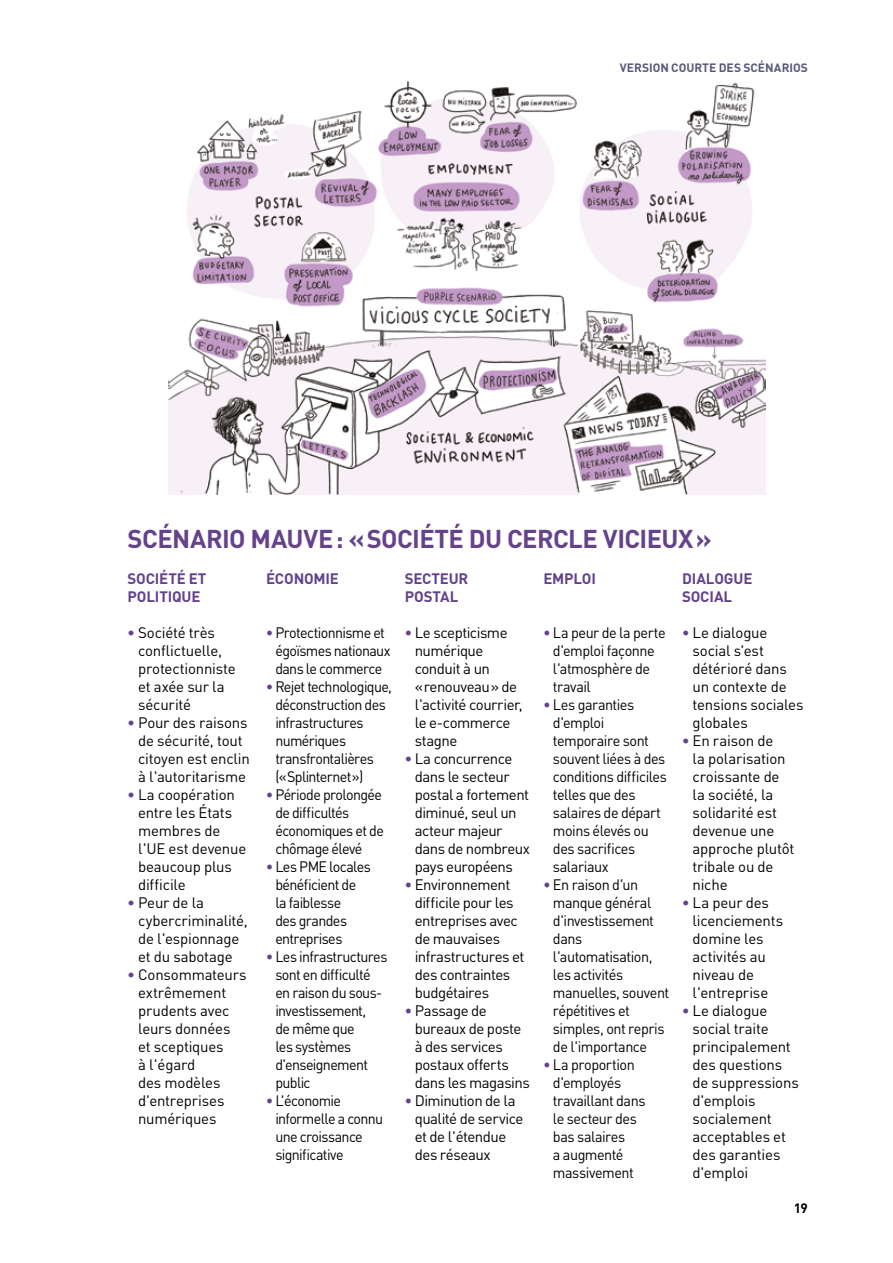
<style>
.page{position:relative;width:893px;height:1263px;background:#fff}
.page>*{position:absolute;margin:0;border:0;box-sizing:border-box;transform-origin:0 0}
.t1{font:700 25.5px "DIN";letter-spacing:-.025em;color:#64428c}
.t2{font:15px/18px "DIN";letter-spacing:-.03em;color:#000}
.t3{font:15px/18px "DIN";letter-spacing:-.03em;color:#000;scale:.95 1}
.t4{font:15px/18px "DIN";letter-spacing:-.03em;color:#000;scale:.96 1}
.t5{font:700 15px/18px "DIN";letter-spacing:-.01em;color:#64428c}
.t6{font:700 13.5px "DIN";color:#000}
.t7{font:700 12px "DIN";color:#5a597a}
.s1{font-weight:700;color:#64428c}
</style>
<div class="page">
<img style="left:168px;top:80px;width:597px;height:414px">
<p class="t7" style="left:620px;top:60px;width:190px">VERSION COURTE DES SCÉNARIOS</p>
<h1 class="t1" style="left:128px;top:522px;width:586px">SCÉNARIO MAUVE: «SOCIÉTÉ DU CERCLE VICIEUX»</h1>
<p class="t5" style="left:128px;top:569px;width:80px">SOCIÉTÉ ET<br>POLITIQUE</p>
<p class="t2" style="left:138px;top:623px;width:99px;text-indent:-11px"><span class="s1">•</span> Société très conflictuelle, protectionniste et axée sur la sécurité</p>
<p class="t2" style="left:138px;top:713px;width:113px;text-indent:-11px"><span class="s1">•</span> Pour des raisons de sécurité, tout citoyen est enclin à l'autoritarisme</p>
<p class="t2" style="left:138px;top:785px;width:110px;text-indent:-11px"><span class="s1">•</span> La coopération entre les États membres de l'UE est devenue beaucoup plus difficile</p>
<p class="t2" style="left:138px;top:893px;width:111px;text-indent:-11px"><span class="s1">•</span> Peur de la cybercriminalité, de l'espionnage et du sabotage</p>
<p class="t2" style="left:138px;top:965px;width:110px;text-indent:-11px"><span class="s1">•</span> Consommateurs extrêmement prudents avec leurs données et sceptiques<br>à l'égard<br>des modèles d'entreprises numériques</p>
<p class="t5" style="left:266px;top:569px;width:74px">ÉCONOMIE</p>
<p class="t5" style="left:405px;top:569px;width:65px">SECTEUR<br>POSTAL</p>
<p class="t2" style="left:415px;top:623px;width:109px;text-indent:-10px"><span class="s1">•</span> Le scepticisme numérique conduit à un «renouveau» de l'activité courrier, le e-commerce stagne</p>
<p class="t2" style="left:415px;top:749px;width:117px;text-indent:-10px"><span class="s1">•</span> La concurrence dans le secteur postal a fortement diminué, seul un acteur majeur dans de nombreux pays européens</p>
<p class="t2" style="left:415px;top:875px;width:111px;text-indent:-10px"><span class="s1">•</span> Environnement difficile pour les entreprises avec de mauvaises infrastructures et des contraintes budgétaires</p>
<p class="t2" style="left:415px;top:1001px;width:117px;text-indent:-10px"><span class="s1">•</span> Passage de bureaux de poste à des services postaux offerts dans les magasins</p>
<p class="t2" style="left:415px;top:1091px;width:110px;text-indent:-10px"><span class="s1">•</span> Diminution de la qualité de service et de l'étendue des réseaux</p>
<p class="t5" style="left:682px;top:569px;width:72px">DIALOGUE<br>SOCIAL</p>
<p class="t2" style="left:693px;top:623px;width:113px;text-indent:-11px"><span class="s1">•</span> Le dialogue social s'est détérioré dans un contexte de tensions sociales globales</p>
<p class="t2" style="left:693px;top:731px;width:103px;text-indent:-11px"><span class="s1">•</span> En raison de<br>la polarisation croissante de la société, la solidarité est devenue une approche plutôt tribale ou de niche</p>
<p class="t2" style="left:693px;top:893px;width:92px;text-indent:-11px"><span class="s1">•</span> La peur des licenciements domine les activités au niveau de l'entreprise</p>
<p class="t2" style="left:693px;top:1001px;width:108px;text-indent:-11px"><span class="s1">•</span> Le dialogue social traite principalement des questions de suppressions d'emplois socialement acceptables et des garanties d'emploi</p>
<p class="t5" style="left:543px;top:569px;width:54px">EMPLOI</p>
<p class="t3" style="left:275px;top:623px;width:123px;text-indent:-9px"><span class="s1">•</span> Protectionnisme et égoïsmes nationaux dans le commerce</p>
<p class="t3" style="left:275px;top:677px;width:124px;text-indent:-9px"><span class="s1">•</span> Rejet technologique, déconstruction des infrastructures numériques transfrontalières («Splinternet»)</p>
<p class="t3" style="left:275px;top:785px;width:116px;text-indent:-9px"><span class="s1">•</span> Période prolongée de difficultés économiques et de chômage élevé</p>
<p class="t3" style="left:275px;top:857px;width:102px;text-indent:-9px"><span class="s1">•</span> Les PME locales bénéficient de la faiblesse<br>des grandes entreprises</p>
<p class="t3" style="left:275px;top:947px;width:120px;text-indent:-9px"><span class="s1">•</span> Les infrastructures sont en difficulté en raison du sous&shy;investissement,<br>de même que<br>les systèmes d'enseignement public</p>
<p class="t3" style="left:275px;top:1091px;width:115px;text-indent:-9px"><span class="s1">•</span> L'économie informelle a connu une croissance significative</p>
<p class="t4" style="left:553px;top:623px;width:119px;text-indent:-10px"><span class="s1">•</span> La peur de la perte d'emploi façonne l'atmosphère de travail</p>
<p class="t4" style="left:553px;top:695px;width:120px;text-indent:-10px"><span class="s1">•</span> Les garanties d'emploi temporaire sont souvent liées à des conditions difficiles telles que des salaires de départ moins élevés ou des sacrifices salariaux</p>
<p class="t4" style="left:553px;top:875px;width:123px;text-indent:-10px"><span class="s1">•</span> En raison d'un manque général d'investissement dans l'automatisation, les activités manuelles, souvent répétitives et simples, ont repris de l'importance</p>
<p class="t4" style="left:553px;top:1055px;width:98px;text-indent:-10px"><span class="s1">•</span> La proportion d'employés travaillant dans le secteur des bas salaires<br>a augmenté massivement</p>
<p class="t6" style="left:794px;top:1199px;width:16px">19</p>
</div>
